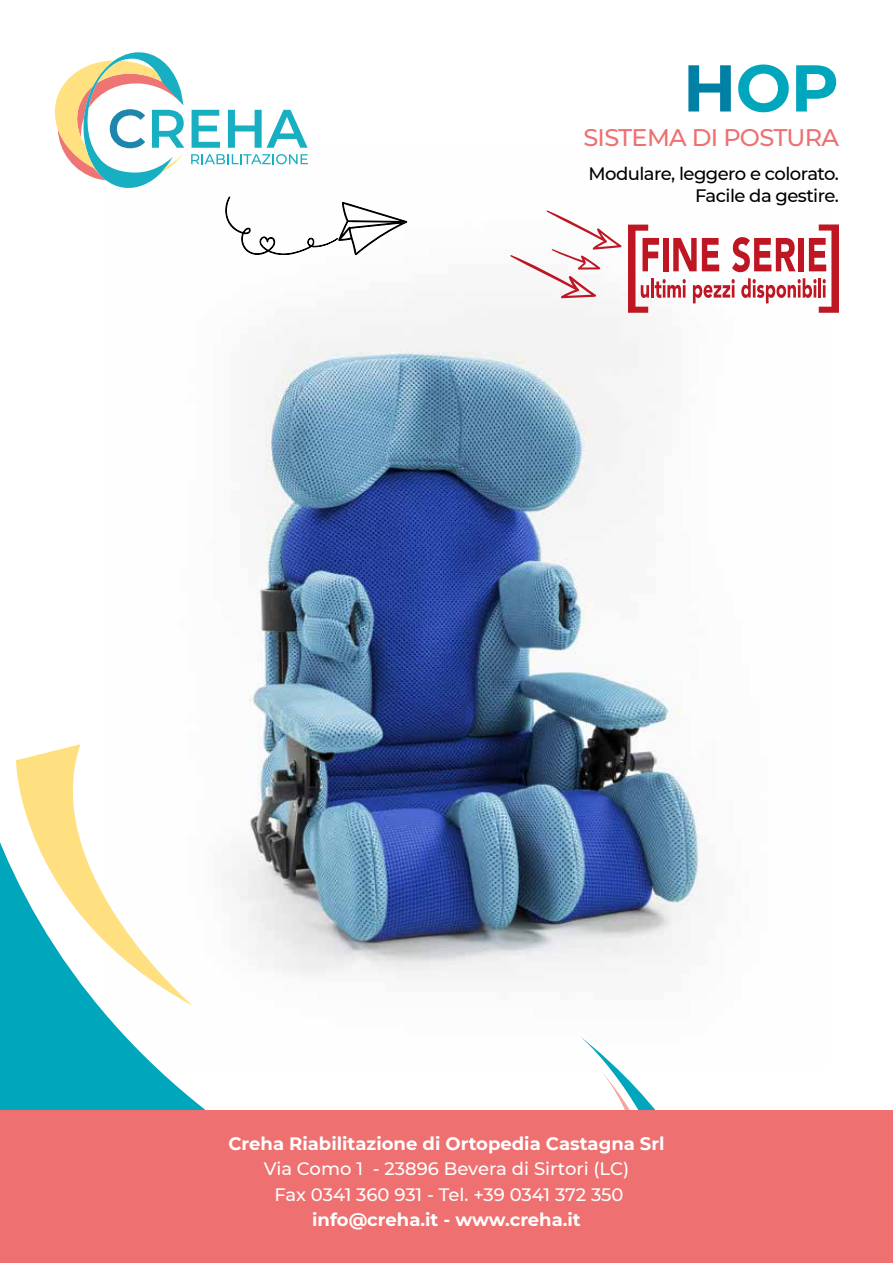
<style>
.page{position:relative;width:893px;height:1263px;background:#fff}
.page>*{position:absolute;margin:0;border:0;box-sizing:border-box;transform-origin:0 0}
.t1{font:700 66px "Montserrat";color:#00a6bc}
.t2{font:500 24px "Montserrat";letter-spacing:-.03em;color:#ee7070}
.t3{font:700 18px "Montserrat";color:#fff}
.t4{font:500 18px/25.5px "Montserrat";color:#fff;text-align:center}
.t5{font:500 18px/21.6px "Montserrat";letter-spacing:-.03em;color:#000;text-align:right}
.s1{color:#0180a5}
</style>
<div class="page">
<img style="left:184px;top:146px;width:454px;height:426px">
<svg style="left:55px;top:52px;width:129px;height:136px"></svg>
<svg style="left:192px;top:110px;width:28px;height:38px"></svg>
<svg style="left:228px;top:110px;width:80px;height:38px"></svg>
<svg style="left:191px;top:154px;width:117px;height:10px"></svg>
<svg style="left:223px;top:190px;width:190px;height:85px"></svg>
<img style="left:0;top:572px;width:700px;height:538px">
<svg style="left:16px;top:744px;width:177px;height:262px"></svg>
<div style="left:0;top:1041px;width:164px;height:69px;background:#00a6bc"></div>
<svg style="left:538px;top:1071px;width:162px;height:39px"></svg>
<svg style="left:628px;top:224px;width:211px;height:89px"></svg>
<svg style="left:510px;top:210px;width:112px;height:88px"></svg>
<div style="left:0;top:1110px;width:893px;height:153px;background:#ee7070"></div>
<h1 class="t1" style="left:683px;top:40px;width:158px"><span class="s1">H</span>OP</h1>
<h2 class="t2" style="left:583px;top:120px;width:257px">SISTEMA DI POSTURA</h2>
<p class="t5" style="left:588px;top:162px;width:252px">Modulare, leggero e colorato.<br>Facile da gestire.</p>
<p class="t3" style="left:228px;top:1130px;width:438px">Creha Riabilitazione di Ortopedia Castagna Srl</p>
<p class="t4" style="left:264px;top:1155px;width:367px">Via Como 1 - 23896 Bevera di Sirtori (LC)<br>Fax 0341 360 931 - Tel. +39 0341 372 350</p>
<p class="t3" style="left:312px;top:1207px;width:270px">info@creha.it - www.creha.it</p>
</div>
